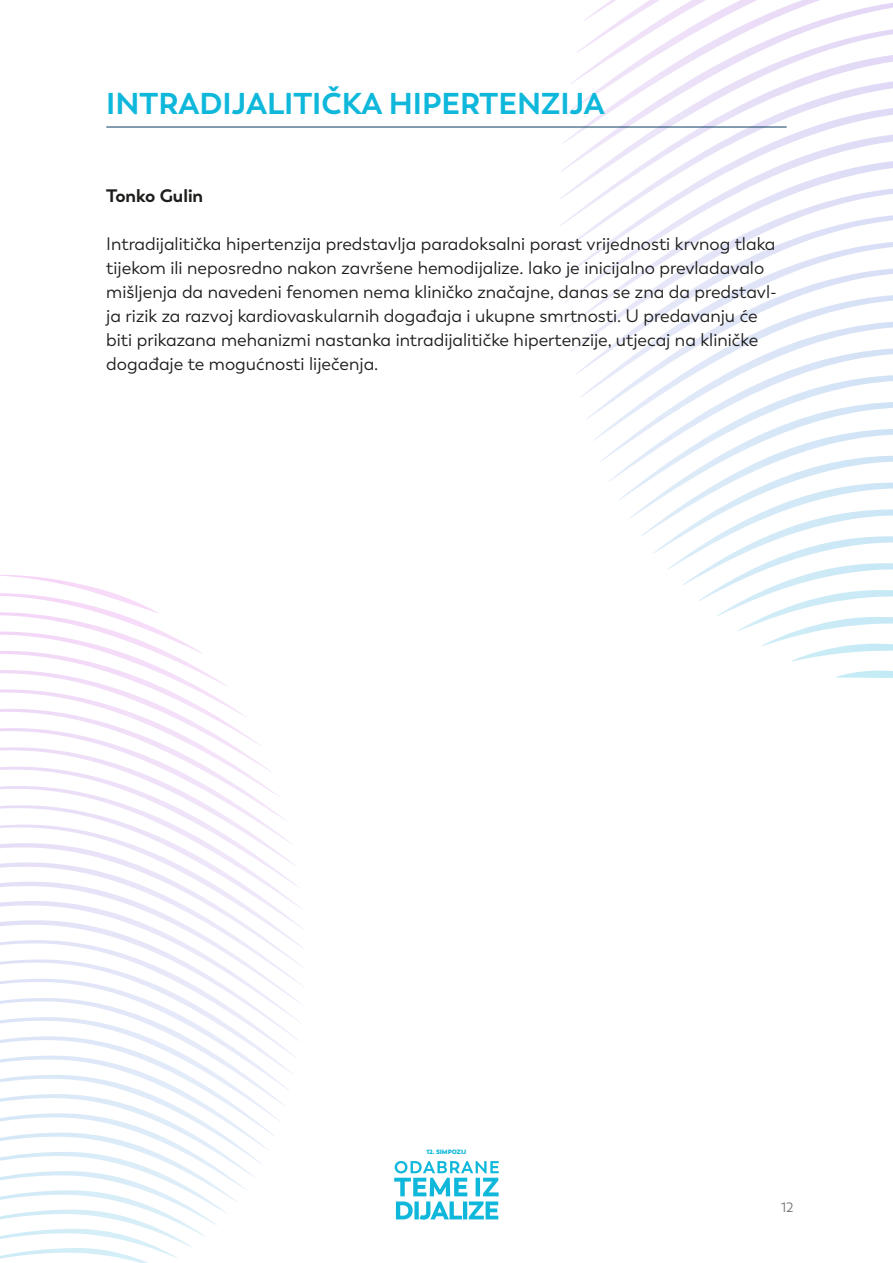
<style>
.page{position:relative;width:893px;height:1263px;background:#fff}
.page>*{position:absolute;margin:0;border:0;box-sizing:border-box;transform-origin:0 0}
.t1{font:700 30px "Trenda";color:#0fb8db}
.t2{font:18px/24px "Trenda";color:#1d1d1b}
.t3{font:700 18px "Trenda";color:#1d1d1b}
.t4{font:13.5px "Trenda";color:#706f6f}
.t5{font:800 6.3px "Trenda";color:#0fb8db}
</style>
<div class="page">
<svg style="left:0;top:575px;width:304px;height:688px"></svg>
<svg style="left:584px;top:0;width:309px;height:25px"></svg>
<svg style="left:579px;top:25px;width:314px;height:26px"></svg>
<svg style="left:559px;top:51px;width:334px;height:176px"></svg>
<svg style="left:560px;top:78px;width:333px;height:175px"></svg>
<svg style="left:561px;top:105px;width:332px;height:173px"></svg>
<svg style="left:564px;top:132px;width:329px;height:171px"></svg>
<svg style="left:567px;top:159px;width:326px;height:169px"></svg>
<svg style="left:570px;top:186px;width:323px;height:165px"></svg>
<svg style="left:575px;top:214px;width:318px;height:161px"></svg>
<svg style="left:580px;top:240px;width:313px;height:157px"></svg>
<svg style="left:586px;top:267px;width:307px;height:152px"></svg>
<svg style="left:593px;top:294px;width:300px;height:384px"></svg>
<svg style="left:394px;top:1161px;width:105px;height:59px"></svg>
<hr style="left:106px;top:127px;width:681px;height:1px;background:#083b62">
<h1 class="t1" style="left:106px;top:85px;width:500px">INTRADIJALITIČKA HIPERTENZIJA</h1>
<p class="t3" style="left:106px;top:184px;width:98px">Tonko Gulin</p>
<p class="t2" style="left:106px;top:232px;width:672px">Intradijalitička hipertenzija predstavlja paradoksalni porast vrijednosti krvnog tlaka tijekom ili neposredno nakon završene hemodijalize. Iako je inicijalno prevladavalo mišljenja da navedeni fenomen nema kliničko značajne, danas se zna da predstavl&shy;ja rizik za razvoj kardiovaskularnih događaja i ukupne smrtnosti. U predavanju će biti prikazana mehanizmi nastanka intradijalitičke hipertenzije, utjecaj na kliničke događaje te mogućnosti liječenja.</p>
<p class="t5" style="left:426px;top:1148px;width:41px">12. SIMPOZIJ</p>
<p class="t4" style="left:781px;top:1200px;width:14px">12</p>
</div>
